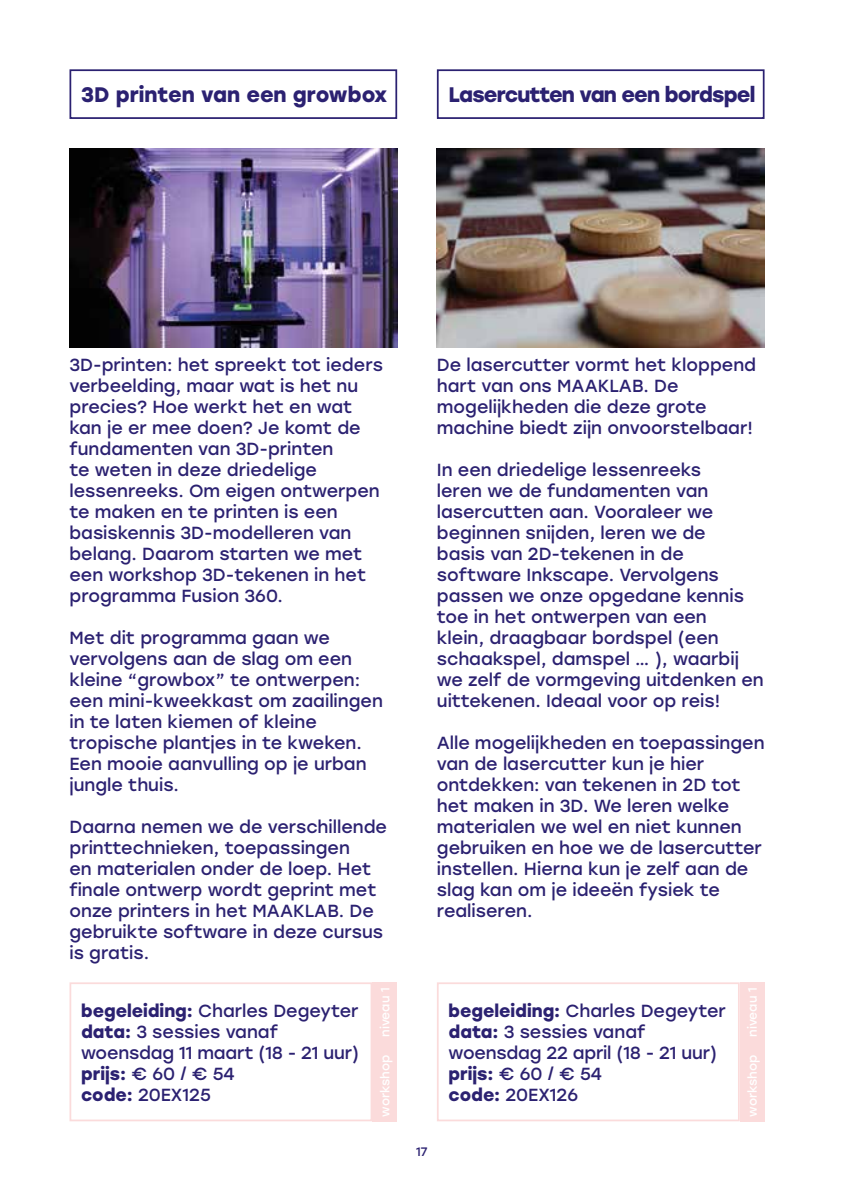
<style>
.page{position:relative;width:844px;height:1191px;background:#fff}
.page>*{position:absolute;margin:0;border:0;box-sizing:border-box;transform-origin:0 0}
.t1{font:700 21px "Stolzl";letter-spacing:-.04em;color:#2b2171}
.t2{font:700 21px "Stolzl";color:#2b2171}
.t3{font:17.5px/21px "Stolzl";color:#2b2171}
.t4{font:12.25px "Stolzl";color:#fff}
.t5{font:12.25px "Stolzl";color:#2b2171}
.s1{font-weight:700}
</style>
<div class="page">
<img style="left:69px;top:149px;width:328px;height:198px">
<div style="left:69px;top:982px;width:303px;height:139px;border:2px solid #fbdbdb"></div>
<div style="left:372px;top:1047px;width:25px;height:74px;background:#fbdbdb"></div>
<div style="left:372px;top:982px;width:25px;height:67px;background:#fbdbdb"></div>
<div style="left:69px;top:69px;width:328px;height:50px;border:2px solid #2b2171"></div>
<img style="left:437px;top:149px;width:327px;height:198px">
<div style="left:437px;top:982px;width:302px;height:139px;border:2px solid #fbdbdb"></div>
<div style="left:739px;top:1047px;width:25px;height:74px;background:#fbdbdb"></div>
<div style="left:739px;top:982px;width:25px;height:67px;background:#fbdbdb"></div>
<div style="left:437px;top:69px;width:327px;height:50px;border:2px solid #2b2171"></div>
<p class="t2" style="left:81px;top:80px;width:307px">3D printen van een growbox</p>
<p class="t1" style="left:448px;top:80px;width:308px">Lasercutten van een bordspel</p>
<p class="t3" style="left:69px;top:353px;width:315px">3D-printen: het spreekt tot ieders verbeelding, maar wat is het nu precies? Hoe werkt het en wat kan je er mee doen? Je komt de fundamenten van 3D-printen<br>te weten in deze driedelige lessenreeks. Om eigen ontwerpen te maken en te printen is een basiskennis 3D-modelleren van belang. Daarom starten we met een workshop 3D-tekenen in het programma Fusion 360.</p>
<p class="t3" style="left:69px;top:626px;width:315px">Met dit programma gaan we vervolgens aan de slag om een kleine “growbox” te ontwerpen: een mini-kweekkast om zaailingen in te laten kiemen of kleine tropische plantjes in te kweken.<br>Een mooie aanvulling op je urban jungle thuis.</p>
<p class="t3" style="left:69px;top:815px;width:319px">Daarna nemen we de verschillende printtechnieken, toepassingen<br>en materialen onder de loep. Het finale ontwerp wordt geprint met onze printers in het MAAKLAB. De gebruikte software in deze cursus is gratis.</p>
<p class="t3" style="left:81px;top:999px;width:279px"><span class="s1">begeleiding:</span> Charles Degeyter <span class="s1">data:</span> 3 sessies vanaf woensdag 11 maart (18 - 21 uur) <span class="s1">prijs:</span> € 60 / € 54<br><span class="s1">code:</span> 20EX125</p>
<p class="t4" style="left:376px;top:1036px;width:51px;rotate:-90deg">niveau 1</p>
<p class="t4" style="left:376px;top:1116px;width:63px;rotate:-90deg">workshop</p>
<p class="t3" style="left:437px;top:353px;width:321px">De lasercutter vormt het kloppend hart van ons MAAKLAB. De mogelijkheden die deze grote machine biedt zijn onvoorstelbaar!</p>
<p class="t3" style="left:437px;top:458px;width:328px">In een driedelige lessenreeks<br>leren we de fundamenten van lasercutten aan. Vooraleer we beginnen snijden, leren we de<br>basis van 2D-tekenen in de software Inkscape. Vervolgens passen we onze opgedane kennis toe in het ontwerpen van een<br>klein, draagbaar bordspel (een schaakspel, damspel … ), waarbij we zelf de vormgeving uitdenken en uittekenen. Ideaal voor op reis!</p>
<p class="t3" style="left:437px;top:731px;width:329px">Alle mogelijkheden en toepassingen van de lasercutter kun je hier ontdekken: van tekenen in 2D tot het maken in 3D. We leren welke materialen we wel en niet kunnen gebruiken en hoe we de lasercutter instellen. Hierna kun je zelf aan de slag kan om je ideeën fysiek te realiseren.</p>
<p class="t5" style="left:416px;top:1142px;width:13px">17</p>
<p class="t3" style="left:448px;top:999px;width:279px"><span class="s1">begeleiding:</span> Charles Degeyter <span class="s1">data:</span> 3 sessies vanaf woensdag 22 april (18 - 21 uur) <span class="s1">prijs:</span> € 60 / € 54<br><span class="s1">code:</span> 20EX126</p>
<p class="t4" style="left:743px;top:1036px;width:51px;rotate:-90deg">niveau 1</p>
<p class="t4" style="left:743px;top:1116px;width:63px;rotate:-90deg">workshop</p>
</div>
